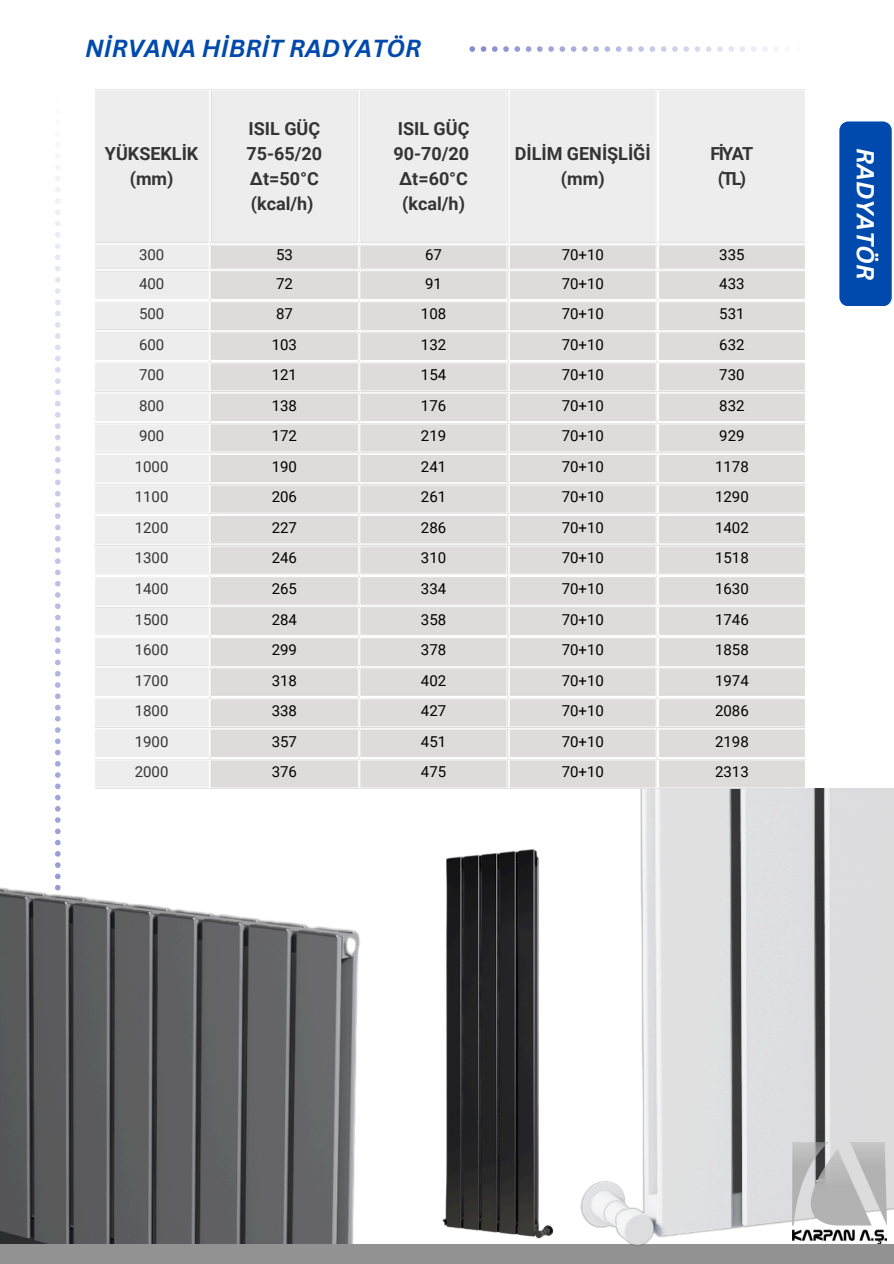
<style>
.page{position:relative;width:894px;height:1264px;background:#fff}
.page>*{position:absolute;margin:0;border:0;box-sizing:border-box;transform-origin:0 0}
.t1{font:italic 700 24px "Canva Sans";color:#004aad}
.t2{font:italic 700 24px "Canva Sans";color:#fff}
.t3{font:700 18px "Roboto";color:#343435}
.t4{font:15px "Roboto";color:#000}
.t5{font:15px "Roboto";color:#343435}
</style>
<div class="page">
<svg style="left:469px;top:46px;width:310px;height:6px"></svg>
<svg style="left:55px;top:165px;width:6px;height:681px"></svg>
<img style="left:0;top:851px;width:360px;height:392px">
<div style="left:0;top:1243px;width:893px;height:20px;background:#929292"></div>
<img style="left:534px;top:788px;width:359px;height:458px">
<img style="left:792px;top:1142px;width:94px;height:101px">
<div style="left:839px;top:121px;width:52px;height:185px;background:#004aad"></div>
<svg style="left:94px;top:89px;width:712px;height:700px;background:#e5e3e3"></svg>
<img style="left:442px;top:843px;width:114px;height:400px">
<p class="t1" style="left:85px;top:32px;width:337px">NİRVANA HİBRİT RADYATÖR</p>
<p class="t3" style="left:105px;top:143px;width:95px">YÜKSEKLİK</p>
<p class="t3" style="left:130px;top:168px;width:45px">(mm)</p>
<p class="t3" style="left:248px;top:119px;width:73px">ISIL GÜÇ</p>
<p class="t3" style="left:246px;top:143px;width:77px">75-65/20</p>
<p class="t3" style="left:250px;top:168px;width:70px">∆t=50°C</p>
<p class="t3" style="left:251px;top:193px;width:64px">(kcal/h)</p>
<p class="t3" style="left:397px;top:119px;width:73px">ISIL GÜÇ</p>
<p class="t3" style="left:393px;top:143px;width:77px">90-70/20</p>
<p class="t3" style="left:399px;top:168px;width:70px">∆t=60°C</p>
<p class="t3" style="left:402px;top:193px;width:64px">(kcal/h)</p>
<p class="t3" style="left:514px;top:143px;width:137px">DİLİM GENİŞLİĞİ</p>
<p class="t3" style="left:560px;top:168px;width:45px">(mm)</p>
<p class="t3" style="left:710px;top:143px;width:44px">FİYAT</p>
<p class="t3" style="left:717px;top:168px;width:30px">(TL)</p>
<p class="t5" style="left:139px;top:246px;width:27px">300</p>
<p class="t4" style="left:276px;top:246px;width:18px">53</p>
<p class="t4" style="left:425px;top:246px;width:18px">67</p>
<p class="t4" style="left:561px;top:246px;width:44px">70+10</p>
<p class="t4" style="left:719px;top:246px;width:27px">335</p>
<p class="t5" style="left:139px;top:275px;width:27px">400</p>
<p class="t4" style="left:276px;top:275px;width:18px">72</p>
<p class="t4" style="left:425px;top:275px;width:18px">91</p>
<p class="t4" style="left:561px;top:275px;width:44px">70+10</p>
<p class="t4" style="left:719px;top:275px;width:27px">433</p>
<p class="t5" style="left:139px;top:305px;width:27px">500</p>
<p class="t4" style="left:276px;top:305px;width:18px">87</p>
<p class="t4" style="left:421px;top:305px;width:27px">108</p>
<p class="t4" style="left:561px;top:305px;width:44px">70+10</p>
<p class="t4" style="left:719px;top:305px;width:27px">531</p>
<p class="t5" style="left:139px;top:336px;width:27px">600</p>
<p class="t4" style="left:272px;top:336px;width:27px">103</p>
<p class="t4" style="left:421px;top:336px;width:27px">132</p>
<p class="t4" style="left:561px;top:336px;width:44px">70+10</p>
<p class="t4" style="left:719px;top:336px;width:27px">632</p>
<p class="t5" style="left:139px;top:366px;width:27px">700</p>
<p class="t4" style="left:272px;top:366px;width:27px">121</p>
<p class="t4" style="left:421px;top:366px;width:27px">154</p>
<p class="t4" style="left:561px;top:366px;width:44px">70+10</p>
<p class="t4" style="left:719px;top:366px;width:27px">730</p>
<p class="t5" style="left:139px;top:397px;width:27px">800</p>
<p class="t4" style="left:272px;top:397px;width:27px">138</p>
<p class="t4" style="left:421px;top:397px;width:27px">176</p>
<p class="t4" style="left:561px;top:397px;width:44px">70+10</p>
<p class="t4" style="left:719px;top:397px;width:27px">832</p>
<p class="t5" style="left:139px;top:427px;width:27px">900</p>
<p class="t4" style="left:272px;top:427px;width:27px">172</p>
<p class="t4" style="left:421px;top:427px;width:27px">219</p>
<p class="t4" style="left:561px;top:427px;width:44px">70+10</p>
<p class="t4" style="left:719px;top:427px;width:27px">929</p>
<p class="t5" style="left:135px;top:458px;width:35px">1000</p>
<p class="t4" style="left:272px;top:458px;width:27px">190</p>
<p class="t4" style="left:421px;top:458px;width:27px">241</p>
<p class="t4" style="left:561px;top:458px;width:44px">70+10</p>
<p class="t4" style="left:715px;top:458px;width:35px">1178</p>
<p class="t5" style="left:135px;top:488px;width:35px">1100</p>
<p class="t4" style="left:272px;top:488px;width:27px">206</p>
<p class="t4" style="left:421px;top:488px;width:27px">261</p>
<p class="t4" style="left:561px;top:488px;width:44px">70+10</p>
<p class="t4" style="left:715px;top:488px;width:35px">1290</p>
<p class="t5" style="left:135px;top:519px;width:35px">1200</p>
<p class="t4" style="left:272px;top:519px;width:27px">227</p>
<p class="t4" style="left:421px;top:519px;width:27px">286</p>
<p class="t4" style="left:561px;top:519px;width:44px">70+10</p>
<p class="t4" style="left:715px;top:519px;width:35px">1402</p>
<p class="t5" style="left:135px;top:549px;width:35px">1300</p>
<p class="t4" style="left:272px;top:549px;width:27px">246</p>
<p class="t4" style="left:421px;top:549px;width:27px">310</p>
<p class="t4" style="left:561px;top:549px;width:44px">70+10</p>
<p class="t4" style="left:715px;top:549px;width:35px">1518</p>
<p class="t5" style="left:135px;top:580px;width:35px">1400</p>
<p class="t4" style="left:272px;top:580px;width:27px">265</p>
<p class="t4" style="left:421px;top:580px;width:27px">334</p>
<p class="t4" style="left:561px;top:580px;width:44px">70+10</p>
<p class="t4" style="left:715px;top:580px;width:35px">1630</p>
<p class="t5" style="left:135px;top:610px;width:35px">1500</p>
<p class="t4" style="left:272px;top:610px;width:27px">284</p>
<p class="t4" style="left:421px;top:610px;width:27px">358</p>
<p class="t4" style="left:561px;top:610px;width:44px">70+10</p>
<p class="t4" style="left:715px;top:610px;width:35px">1746</p>
<p class="t5" style="left:135px;top:641px;width:35px">1600</p>
<p class="t4" style="left:272px;top:641px;width:27px">299</p>
<p class="t4" style="left:421px;top:641px;width:27px">378</p>
<p class="t4" style="left:561px;top:641px;width:44px">70+10</p>
<p class="t4" style="left:715px;top:641px;width:35px">1858</p>
<p class="t5" style="left:135px;top:671px;width:35px">1700</p>
<p class="t4" style="left:272px;top:671px;width:27px">318</p>
<p class="t4" style="left:421px;top:671px;width:27px">402</p>
<p class="t4" style="left:561px;top:671px;width:44px">70+10</p>
<p class="t4" style="left:715px;top:671px;width:35px">1974</p>
<p class="t5" style="left:135px;top:702px;width:35px">1800</p>
<p class="t4" style="left:272px;top:702px;width:27px">338</p>
<p class="t4" style="left:421px;top:702px;width:27px">427</p>
<p class="t4" style="left:561px;top:702px;width:44px">70+10</p>
<p class="t4" style="left:715px;top:702px;width:35px">2086</p>
<p class="t5" style="left:135px;top:732px;width:35px">1900</p>
<p class="t4" style="left:272px;top:732px;width:27px">357</p>
<p class="t4" style="left:421px;top:732px;width:27px">451</p>
<p class="t4" style="left:561px;top:732px;width:44px">70+10</p>
<p class="t4" style="left:715px;top:732px;width:35px">2198</p>
<p class="t5" style="left:135px;top:763px;width:35px">2000</p>
<p class="t4" style="left:272px;top:763px;width:27px">376</p>
<p class="t4" style="left:421px;top:763px;width:27px">475</p>
<p class="t4" style="left:561px;top:763px;width:44px">70+10</p>
<p class="t4" style="left:715px;top:763px;width:35px">2313</p>
<h1 class="t2" style="left:882px;top:148px;width:133px;rotate:90deg">RADYATÖR</h1>
</div>
